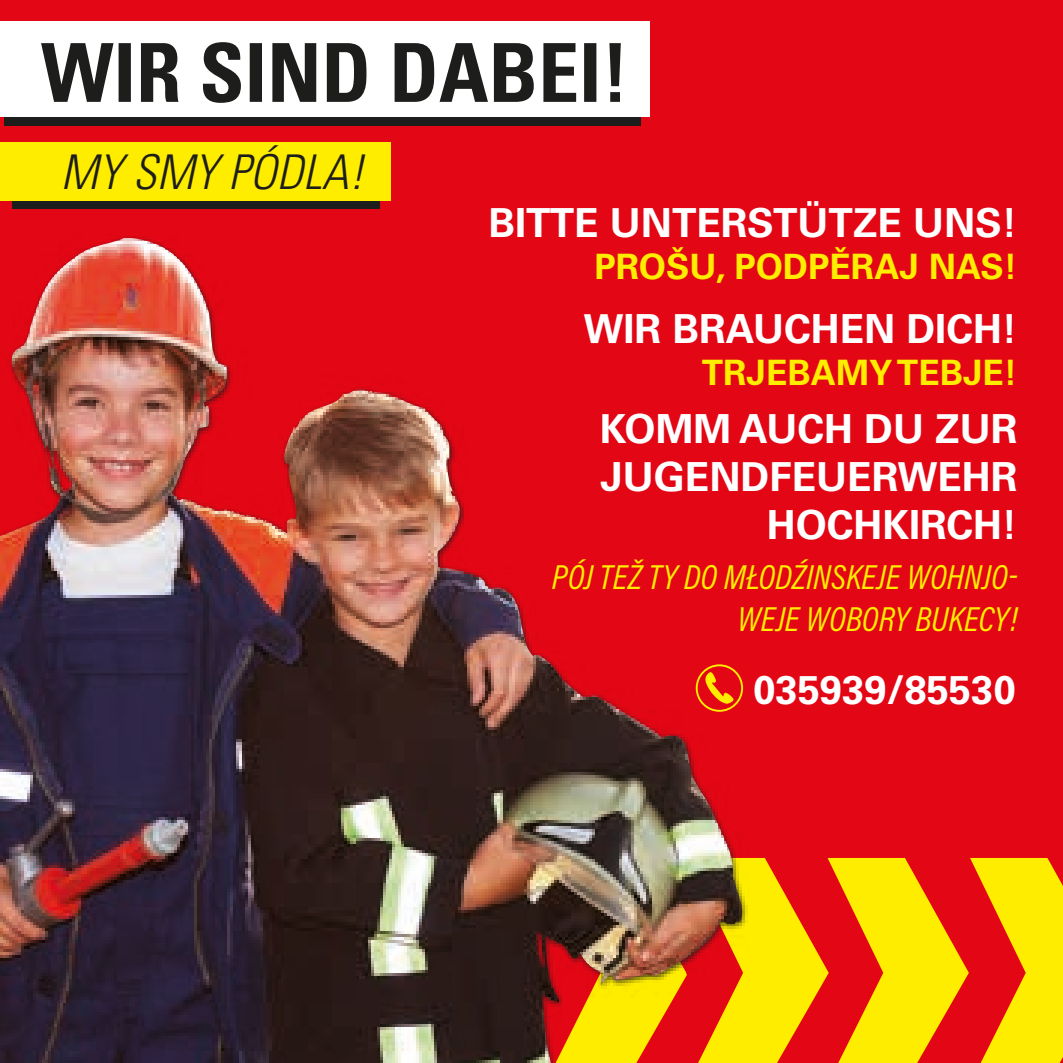
<style>
.page{position:relative;width:1063px;height:1063px;background:#e30614}
.page>*{position:absolute;margin:0;border:0;box-sizing:border-box;transform-origin:0 0}
.t1{font:italic 300 condensed 48px "Univers";color:#1d1d1b}
.t2{font:700 40px/48px "Univers CE";color:#fff;text-align:right}
.t3{font:italic 35px/42px "Acumin Pro Cond";color:#ffed00;text-align:right}
.t4{font:700 35px "Univers CE";color:#ffed00}
</style>
<div class="page">
<svg style="left:829px;top:858px;width:234px;height:205px;fill:#ffed00"></svg>
<svg style="left:749px;top:858px;width:80px;height:205px;fill:#ffed00"></svg>
<div style="left:5px;top:31px;width:636px;height:95px;background:#1d1d1b"></div>
<div style="left:0;top:21px;width:649px;height:96px;background:#fff"></div>
<svg style="left:41px;top:42px;width:580px;height:61px"></svg>
<div style="left:12px;top:146px;width:368px;height:63px;background:#1d1d1b"></div>
<div style="left:0;top:142px;width:391px;height:58px;background:#ffed00"></div>
<img style="left:0;top:238px;width:745px;height:825px">
<svg style="left:696px;top:664px;width:47px;height:48px"></svg>
<p class="t1" style="left:61px;top:144px;width:305px">MY SMY PÓDLA!</p>
<p class="t2" style="left:488px;top:201px;width:531px">BITTE UNTERSTÜTZE UNS!</p>
<p class="t4" style="left:594px;top:247px;width:425px">PROŠU, PODPĚRAJ NAS!</p>
<p class="t2" style="left:584px;top:306px;width:436px">WIR BRAUCHEN DICH!</p>
<p class="t4" style="left:702px;top:352px;width:317px">TRJEBAMY TEBJE!</p>
<p class="t2" style="left:600px;top:407px;width:419px">KOMM AUCH DU ZUR<br>JUGENDFEUERWEHR<br>HOCHKIRCH!</p>
<p class="t3" style="left:552px;top:555px;width:467px">PÓJ TEŽ TY DO MŁODŹINSKEJE WOHNJO-<br>WEJE WOBORY BUKECY!</p>
<p class="t2" style="left:753px;top:668px;width:264px">035939/85530</p>
</div>
